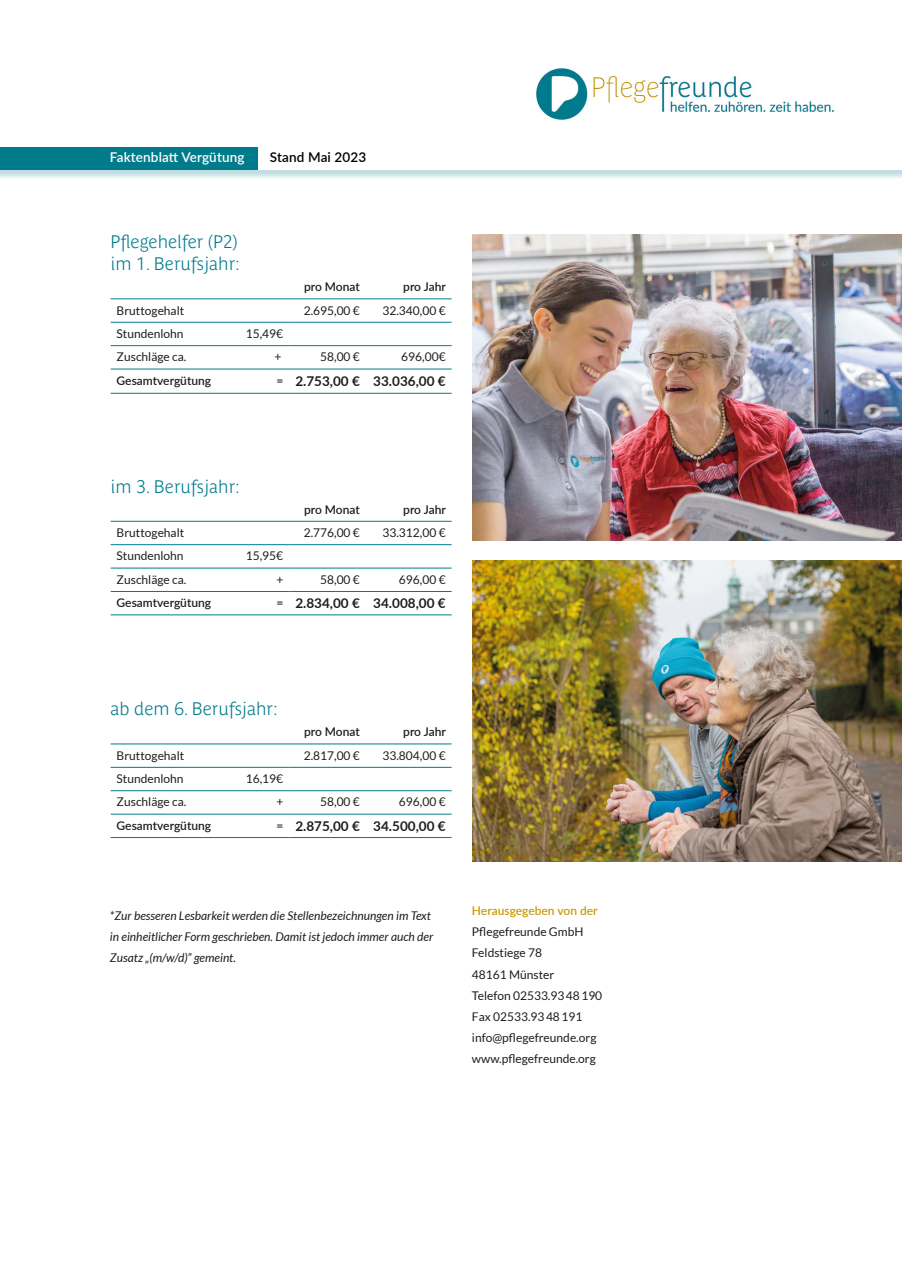
<style>
.page{position:relative;width:902px;height:1272px;background:#fff}
.page>*{position:absolute;margin:0;border:0;box-sizing:border-box;transform-origin:0 0}
.t1{font:700 18px "Parisine Plus Std Clair";color:#007b8c}
.t2{font:700 13.5px "Lato";color:#1d1d1b}
.t3{font:600 13.5px "Lato";letter-spacing:.01em;color:#fff}
.t4{font:600 13.5px "Lato";letter-spacing:.01em;color:#000}
.t5{font:12px "Lato";color:#1d1d1b}
.t6{font:italic 12px/21px "Lato";color:#1d1d1b}
.t7{font:600 12px "Lato";color:#1d1d1b}
.t8{font:600 12px "Lato";color:#cc9a07}
</style>
<div class="page">
<div style="left:0;top:147px;width:258px;height:23px;background:#007b8c"></div>
<img style="left:536px;top:68px;width:297px;height:52px">
<hr style="left:111px;top:298px;width:178px;height:1px;background:#007a8d">
<hr style="left:289px;top:298px;width:77px;height:1px;background:#007a8d">
<hr style="left:366px;top:298px;width:85px;height:1px;background:#007a8d">
<hr style="left:111px;top:322px;width:178px;height:1px;background:#007a8d">
<hr style="left:289px;top:322px;width:77px;height:1px;background:#007a8d">
<hr style="left:366px;top:322px;width:85px;height:1px;background:#007a8d">
<hr style="left:111px;top:345px;width:178px;height:1px;background:#007a8d">
<hr style="left:289px;top:345px;width:77px;height:1px;background:#007a8d">
<hr style="left:366px;top:345px;width:85px;height:1px;background:#007a8d">
<hr style="left:111px;top:369px;width:178px;height:1px;background:#007a8d">
<hr style="left:289px;top:369px;width:77px;height:1px;background:#007a8d">
<hr style="left:366px;top:369px;width:85px;height:1px;background:#007a8d">
<hr style="left:111px;top:393px;width:178px;height:1px;background:#007a8d">
<hr style="left:289px;top:393px;width:77px;height:1px;background:#007a8d">
<hr style="left:366px;top:393px;width:85px;height:1px;background:#007a8d">
<hr style="left:111px;top:521px;width:178px;height:1px;background:#007a8d">
<hr style="left:289px;top:521px;width:77px;height:1px;background:#007a8d">
<hr style="left:366px;top:521px;width:85px;height:1px;background:#007a8d">
<hr style="left:111px;top:544px;width:178px;height:1px;background:#007a8d">
<hr style="left:289px;top:544px;width:77px;height:1px;background:#007a8d">
<hr style="left:366px;top:544px;width:85px;height:1px;background:#007a8d">
<hr style="left:111px;top:568px;width:178px;height:1px;background:#007a8d">
<hr style="left:289px;top:568px;width:77px;height:1px;background:#007a8d">
<hr style="left:366px;top:568px;width:85px;height:1px;background:#007a8d">
<hr style="left:111px;top:591px;width:178px;height:1px;background:#007a8d">
<hr style="left:289px;top:591px;width:77px;height:1px;background:#007a8d">
<hr style="left:366px;top:591px;width:85px;height:1px;background:#007a8d">
<hr style="left:111px;top:614px;width:178px;height:1px;background:#007a8d">
<hr style="left:289px;top:614px;width:77px;height:1px;background:#007a8d">
<hr style="left:366px;top:614px;width:85px;height:1px;background:#007a8d">
<hr style="left:111px;top:743px;width:178px;height:1px;background:#007a8d">
<hr style="left:289px;top:743px;width:77px;height:1px;background:#007a8d">
<hr style="left:366px;top:743px;width:85px;height:1px;background:#007a8d">
<hr style="left:111px;top:767px;width:178px;height:1px;background:#007a8d">
<hr style="left:289px;top:767px;width:77px;height:1px;background:#007a8d">
<hr style="left:366px;top:767px;width:85px;height:1px;background:#007a8d">
<hr style="left:111px;top:790px;width:178px;height:1px;background:#007a8d">
<hr style="left:289px;top:790px;width:77px;height:1px;background:#007a8d">
<hr style="left:366px;top:790px;width:85px;height:1px;background:#007a8d">
<hr style="left:111px;top:813px;width:178px;height:1px;background:#007a8d">
<hr style="left:289px;top:813px;width:77px;height:1px;background:#007a8d">
<hr style="left:366px;top:813px;width:85px;height:1px;background:#007a8d">
<hr style="left:111px;top:837px;width:178px;height:1px;background:#007a8d">
<hr style="left:289px;top:837px;width:77px;height:1px;background:#007a8d">
<hr style="left:366px;top:837px;width:85px;height:1px;background:#007a8d">
<img style="left:472px;top:561px;width:429px;height:300px">
<svg style="left:0;top:170px;width:901px;height:8px;background:#d0e6e9"></svg>
<img style="left:472px;top:234px;width:429px;height:306px">
<p class="t3" style="left:110px;top:148px;width:136px">Faktenblatt Vergütung</p>
<p class="t4" style="left:270px;top:148px;width:98px">Stand Mai 2023</p>
<p class="t1" style="left:111px;top:231px;width:128px">Pflegehelfer (P2)</p>
<p class="t1" style="left:111px;top:254px;width:131px">im 1. Berufsjahr:</p>
<p class="t7" style="left:304px;top:278px;width:57px">pro Monat</p>
<p class="t7" style="left:403px;top:278px;width:44px">pro Jahr</p>
<p class="t5" style="left:117px;top:303px;width:69px">Bruttogehalt</p>
<p class="t5" style="left:304px;top:303px;width:58px">2.695,00 €</p>
<p class="t5" style="left:382px;top:303px;width:65px">32.340,00 €</p>
<p class="t5" style="left:117px;top:327px;width:68px">Stundenlohn</p>
<p class="t5" style="left:246px;top:327px;width:39px">15,49€</p>
<p class="t5" style="left:117px;top:350px;width:71px">Zuschläge ca.</p>
<p class="t5" style="left:274px;top:350px;width:8px">+</p>
<p class="t5" style="left:320px;top:350px;width:41px">58,00 €</p>
<p class="t5" style="left:401px;top:350px;width:46px">696,00€</p>
<p class="t7" style="left:117px;top:371px;width:96px">Gesamtvergütung</p>
<p class="t7" style="left:276px;top:371px;width:8px">=</p>
<p class="t2" style="left:295px;top:371px;width:66px">2.753,00 €</p>
<p class="t2" style="left:373px;top:371px;width:74px">33.036,00 €</p>
<p class="t1" style="left:111px;top:476px;width:131px">im 3. Berufsjahr:</p>
<p class="t7" style="left:304px;top:500px;width:57px">pro Monat</p>
<p class="t7" style="left:403px;top:500px;width:44px">pro Jahr</p>
<p class="t5" style="left:117px;top:526px;width:69px">Bruttogehalt</p>
<p class="t5" style="left:304px;top:526px;width:58px">2.776,00 €</p>
<p class="t5" style="left:382px;top:526px;width:65px">33.312,00 €</p>
<p class="t5" style="left:117px;top:549px;width:68px">Stundenlohn</p>
<p class="t5" style="left:246px;top:549px;width:39px">15,95€</p>
<p class="t5" style="left:117px;top:572px;width:71px">Zuschläge ca.</p>
<p class="t5" style="left:276px;top:572px;width:8px">+</p>
<p class="t5" style="left:320px;top:572px;width:41px">58,00 €</p>
<p class="t5" style="left:399px;top:572px;width:48px">696,00 €</p>
<p class="t7" style="left:117px;top:594px;width:96px">Gesamtvergütung</p>
<p class="t7" style="left:276px;top:594px;width:8px">=</p>
<p class="t2" style="left:295px;top:593px;width:66px">2.834,00 €</p>
<p class="t2" style="left:373px;top:593px;width:74px">34.008,00 €</p>
<p class="t1" style="left:111px;top:698px;width:169px">ab dem 6. Berufsjahr:</p>
<p class="t7" style="left:304px;top:723px;width:57px">pro Monat</p>
<p class="t7" style="left:403px;top:723px;width:44px">pro Jahr</p>
<p class="t5" style="left:117px;top:748px;width:69px">Bruttogehalt</p>
<p class="t5" style="left:304px;top:748px;width:58px">2.817,00 €</p>
<p class="t5" style="left:382px;top:748px;width:65px">33.804,00 €</p>
<p class="t5" style="left:117px;top:772px;width:68px">Stundenlohn</p>
<p class="t5" style="left:246px;top:772px;width:39px">16,19€</p>
<p class="t5" style="left:117px;top:795px;width:71px">Zuschläge ca.</p>
<p class="t5" style="left:276px;top:795px;width:8px">+</p>
<p class="t5" style="left:320px;top:795px;width:41px">58,00 €</p>
<p class="t5" style="left:399px;top:795px;width:48px">696,00 €</p>
<p class="t7" style="left:117px;top:816px;width:96px">Gesamtvergütung</p>
<p class="t7" style="left:276px;top:816px;width:8px">=</p>
<p class="t2" style="left:295px;top:816px;width:66px">2.875,00 €</p>
<p class="t2" style="left:373px;top:816px;width:74px">34.500,00 €</p>
<p class="t6" style="left:110px;top:905px;width:325px">*Zur besseren Lesbarkeit werden die Stellenbezeichnungen im Text in einheitlicher Form geschrieben. Damit ist jedoch immer auch der<br>Zusatz „(m/w/d)” gemeint.</p>
<p class="t8" style="left:472px;top:902px;width:127px">Herausgegeben von der</p>
<p class="t5" style="left:472px;top:925px;width:113px">Pflegefreunde GmbH</p>
<p class="t5" style="left:472px;top:946px;width:72px">Feldstiege 78</p>
<p class="t5" style="left:472px;top:967px;width:84px">48161 Münster</p>
<p class="t5" style="left:472px;top:988px;width:132px">Telefon 02533.9348190</p>
<p class="t5" style="left:472px;top:1009px;width:112px">Fax 02533.9348191</p>
<p class="t5" style="left:472px;top:1030px;width:126px">info@pflegefreunde.org</p>
<p class="t5" style="left:472px;top:1051px;width:125px">www.pflegefreunde.org</p>
</div>
